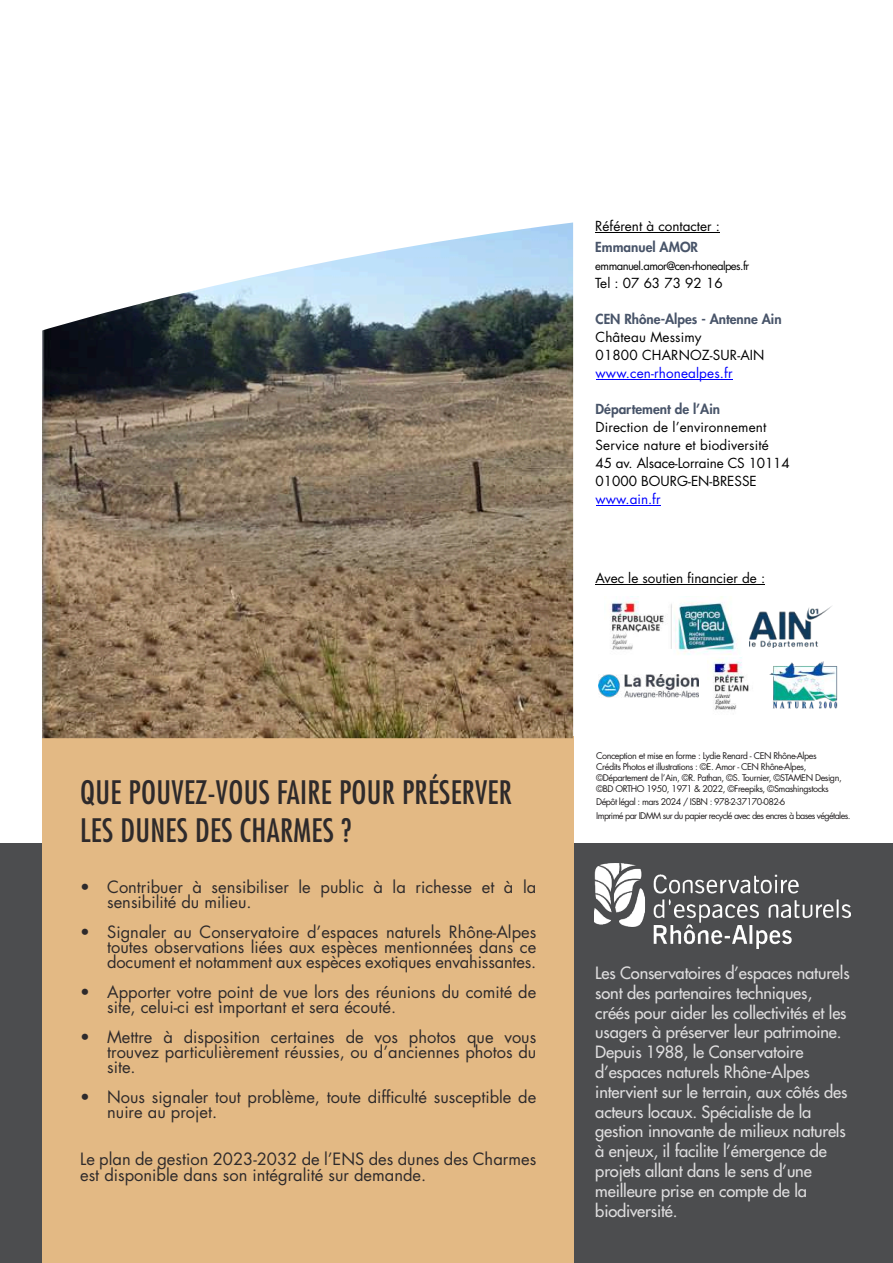
<style>
.page{position:relative;width:893px;height:1263px;background:#fff}
.page>*{position:absolute;margin:0;border:0;box-sizing:border-box;transform-origin:0 0}
.t1{font:condensed 31.5px/37.8px "Futura Std";letter-spacing:.01em;color:#2e2a2b}
.t2{font:16.5px/15px "Futura Std";color:#2e2a2b}
.t3{font:500 16.5px/19.8px "Futura Std";letter-spacing:-.01em;color:#deddde}
.t4{font:13.5px/18px "Futura Std";color:#000}
.t5{font:800 13.5px "Futura Std";color:#485469}
.t6{font:13.5px "Futura Std";letter-spacing:.01em;color:#00f}
.t7{font:11.25px "Futura Std";letter-spacing:-.05em;color:#000}
.t8{font:9px/10.8px "Futura Std";letter-spacing:-.05em;color:#231f20}
.t9{font:9px/13.8px "Futura Std";letter-spacing:-.07em;color:#231f20}
</style>
<div class="page">
<div style="left:0;top:843px;width:893px;height:420px;background:#4c4d4f"></div>
<div style="left:42px;top:736px;width:532px;height:527px;background:#e3b984"></div>
<img style="left:42px;top:222px;width:531px;height:516px">
<img style="left:594px;top:863px;width:256px;height:85px">
<hr style="left:596px;top:505px;width:64px;height:1px;background:#00f">
<hr style="left:596px;top:379px;width:136px;height:1px;background:#00f">
<hr style="left:595px;top:232px;width:125px;height:1px;background:#000">
<hr style="left:596px;top:584px;width:169px;height:1px;background:#000">
<img style="left:710px;top:657px;width:39px;height:53px">
<img style="left:769px;top:661px;width:69px;height:48px">
<img style="left:610px;top:597px;width:128px;height:58px">
<img style="left:598px;top:674px;width:101px;height:24px">
<img style="left:750px;top:606px;width:82px;height:42px">
<p class="t4" style="left:595px;top:218px;width:126px">Référent à contacter :</p>
<p class="t5" style="left:595px;top:241px;width:104px">Emmanuel AMOR</p>
<p class="t7" style="left:595px;top:261px;width:155px">emmanuel.amor@cen-rhonealpes.fr</p>
<p class="t4" style="left:595px;top:275px;width:129px">Tel : 07 63 73 92 16</p>
<p class="t5" style="left:596px;top:313px;width:188px">CEN Rhône-Alpes - Antenne Ain</p>
<p class="t4" style="left:596px;top:329px;width:170px">Château Messimy<br>01800 CHARNOZ-SUR-AIN</p>
<p class="t6" style="left:596px;top:367px;width:138px">www.cen-rhonealpes.fr</p>
<p class="t5" style="left:596px;top:403px;width:126px">Département de l’Ain</p>
<p class="t4" style="left:596px;top:419px;width:196px">Direction de l’environnement<br>Service nature et biodiversité<br>45 av. Alsace-Lorraine CS 10114<br>01000 BOURG-EN-BRESSE</p>
<p class="t6" style="left:596px;top:493px;width:66px">www.ain.fr</p>
<p class="t4" style="left:596px;top:570px;width:171px">Avec le soutien financier de :</p>
<h1 class="t1" style="left:80px;top:775px;width:433px">QUE POUVEZ-VOUS FAIRE POUR PRÉSERVER<br>LES DUNES DES CHARMES ?</h1>
<p class="t2" style="left:107px;top:880px;width:431px;text-indent:-27px">• Contribuer à sensibiliser le public à la richesse et à la sensibilité du milieu.</p>
<p class="t2" style="left:107px;top:925px;width:431px;text-align:justify;text-indent:-27px">• Signaler au Conservatoire d’espaces naturels Rhône-Alpes toutes observations liées aux espèces mentionnées dans ce document et notamment aux espèces exotiques envahissantes.</p>
<p class="t2" style="left:107px;top:985px;width:431px;text-indent:-27px">• Apporter votre point de vue lors des réunions du comité de site, celui-ci est important et sera écouté.</p>
<p class="t2" style="left:107px;top:1030px;width:431px;text-align:justify;text-indent:-27px">• Mettre à disposition certaines de vos photos que vous trouvez particulièrement réussies, ou d’anciennes photos du site.</p>
<p class="t2" style="left:107px;top:1090px;width:431px;text-indent:-27px">• Nous signaler tout problème, toute difficulté susceptible de nuire au projet.</p>
<p class="t2" style="left:80px;top:1151px;width:458px;line-height:16.5px">Le plan de gestion 2023-2032 de l’ENS des dunes des Charmes est disponible dans son intégralité sur demande.</p>
<p class="t8" style="left:596px;top:751px;width:247px">Conception et mise en forme : Lydie Renard - CEN Rhône-Alpes Crédits Photos et illustrations : ©E. Amor - CEN Rhône-Alpes, ©Département de l’Ain, ©R. Pathan, ©S. Tournier, ©STAMEN Design, ©BD ORTHO 1950, 1971 &amp; 2022, ©Freepiks, ©Smashingstocks</p>
<p class="t9" style="left:596px;top:795px;width:256px">Dépôt légal : mars 2024 / ISBN : 978-2-37170-082-6<br>Imprimé par IDMM sur du papier recyclé avec des encres à bases végétales.</p>
<p class="t3" style="left:595px;top:964px;width:256px">Les Conservatoires d’espaces naturels sont des partenaires techniques, créés pour aider les collectivités et les usagers à préserver leur patrimoine.<br>Depuis 1988, le Conservatoire d’espaces naturels Rhône-Alpes intervient sur le terrain, aux côtés des acteurs locaux. Spécialiste de la gestion innovante de milieux naturels à enjeux, il facilite l’émergence de projets allant dans le sens d’une meilleure prise en compte de la biodiversité.</p>
</div>
